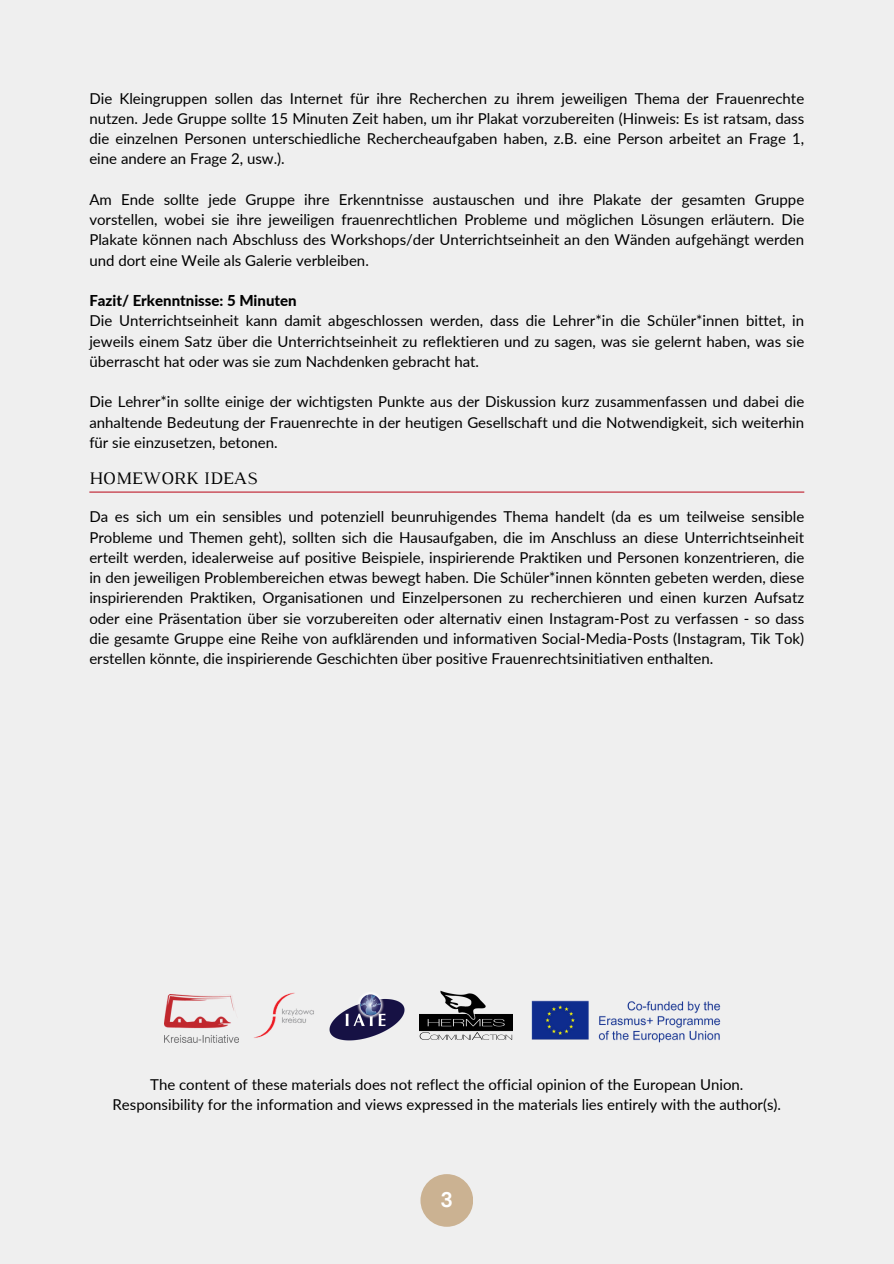
<style>
.page{position:relative;width:894px;height:1264px;background:#fff}
.page>*{position:absolute;margin:0;border:0;box-sizing:border-box;transform-origin:0 0}
.t1{font:700 21px "DM Sans";color:#fff}
.t2{font:18px "Luthier";color:#000}
.t3{font:15px/20.2px "Lato";color:#000;text-align:justify}
.t4{font:800 15px "Lato";color:#000}
</style>
<div class="page">
<div style="left:0;top:0;width:893px;height:1263px;background:#efefef"></div>
<div style="left:420px;top:1174px;width:53px;height:52px;background:#cbb292;border-radius:50%"></div>
<img style="left:164px;top:994px;width:74px;height:48px">
<img style="left:329px;top:993px;width:76px;height:48px">
<img style="left:420px;top:990px;width:92px;height:49px">
<img style="left:531px;top:1000px;width:190px;height:43px">
<img style="left:238px;top:992px;width:76px;height:51px">
<hr style="left:89px;top:491px;width:715px;height:1px;background:#bf1e2d">
<p class="t3" style="left:89px;top:88px;width:716px">Die Kleingruppen sollen das Internet für ihre Recherchen zu ihrem jeweiligen Thema der Frauenrechte nutzen. Jede Gruppe sollte 15 Minuten Zeit haben, um ihr Plakat vorzubereiten (Hinweis: Es ist ratsam, dass die einzelnen Personen unterschiedliche Rechercheaufgaben haben, z.B. eine Person arbeitet an Frage 1, eine andere an Frage 2, usw.).</p>
<p class="t3" style="left:89px;top:189px;width:716px">Am Ende sollte jede Gruppe ihre Erkenntnisse austauschen und ihre Plakate der gesamten Gruppe vorstellen, wobei sie ihre jeweiligen frauenrechtlichen Probleme und möglichen Lösungen erläutern. Die Plakate können nach Abschluss des Workshops/der Unterrichtseinheit an den Wänden aufgehängt werden und dort eine Weile als Galerie verbleiben.</p>
<p class="t4" style="left:89px;top:291px;width:209px">Fazit/ Erkenntnisse: 5 Minuten</p>
<p class="t3" style="left:89px;top:310px;width:716px">Die Unterrichtseinheit kann damit abgeschlossen werden, dass die Lehrer*in die Schüler*innen bittet, in jeweils einem Satz über die Unterrichtseinheit zu reflektieren und zu sagen, was sie gelernt haben, was sie überrascht hat oder was sie zum Nachdenken gebracht hat.</p>
<h1 class="t3" style="left:89px;top:391px;width:716px">Die Lehrer*in sollte einige der wichtigsten Punkte aus der Diskussion kurz zusammenfassen und dabei die anhaltende Bedeutung der Frauenrechte in der heutigen Gesellschaft und die Notwendigkeit, sich weiterhin für sie einzusetzen, betonen.</h1>
<p class="t2" style="left:89px;top:472px;width:170px">HOMEWORK IDEAS</p>
<p class="t3" style="left:89px;top:506px;width:716px">Da es sich um ein sensibles und potenziell beunruhigendes Thema handelt (da es um teilweise sensible Probleme und Themen geht), sollten sich die Hausaufgaben, die im Anschluss an diese Unterrichtseinheit erteilt werden, idealerweise auf positive Beispiele, inspirierende Praktiken und Personen konzentrieren, die in den jeweiligen Problembereichen etwas bewegt haben. Die Schüler*innen könnten gebeten werden, diese inspirierenden Praktiken, Organisationen und Einzelpersonen zu recherchieren und einen kurzen Aufsatz oder eine Präsentation über sie vorzubereiten oder alternativ einen Instagram-Post zu verfassen - so dass die gesamte Gruppe eine Reihe von aufklärenden und informativen Social-Media-Posts (Instagram, Tik Tok) erstellen könnte, die inspirierende Geschichten über positive Frauenrechtsinitiativen enthalten.</p>
<p class="t3" style="left:150px;top:1073px;width:594px">The content of these materials does not reflect the official opinion of the European Union.</p>
<p class="t3" style="left:112px;top:1093px;width:670px">Responsibility for the information and views expressed in the materials lies entirely with the author(s).</p>
<p class="t1" style="left:440px;top:1186px;width:14px">3</p>
</div>
